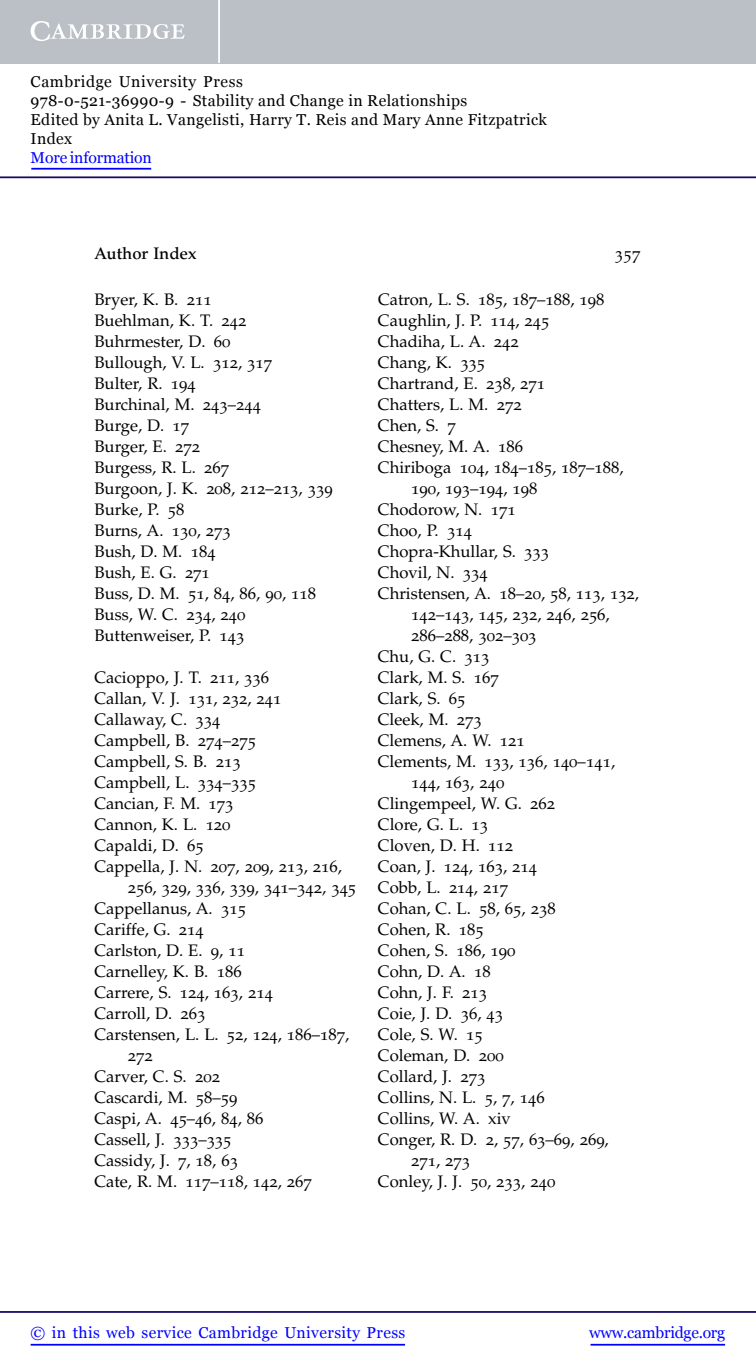
<style>
.page{position:relative;width:756px;height:1371px;background:#fff}
.page>*{position:absolute;margin:0;border:0;box-sizing:border-box;transform-origin:0 0}
.t1{font:16.62px/21px "Palatino";color:#000}
.t2{font:16.62px "Palatino SC";color:#000}
.t3{font:500 16.62px "Palatino";color:#000}
.t4{font:15.75px/18.9px "Georgia";letter-spacing:.025em;color:#000}
.t5{font:15.75px "Georgia";letter-spacing:.025em;color:#00f}
.t6{font:15.75px "Georgia";letter-spacing:-.015em;color:#00f}
.t7{font:15.75px "Georgia";letter-spacing:-.01em;color:#00f}
.s1{font-family:"Palatino SC"}
.s2{font-family:"Palatino"}
</style>
<div class="page">
<div style="left:0;top:0;width:756px;height:63px;background:#bac0c6"></div>
<svg style="left:31px;top:21px;width:154px;height:20px"></svg>
<hr style="left:218px;top:0;width:2px;height:63px;background:#fff">
<hr style="left:0;top:176px;width:756px;height:2px;background:#150666">
<hr style="left:591px;top:1343px;width:134px;height:2px;background:#00f">
<hr style="left:0;top:1310px;width:756px;height:2px;background:#150666">
<hr style="left:31px;top:1343px;width:374px;height:2px;background:#00f">
<hr style="left:31px;top:168px;width:120px;height:2px;background:#00f">
<p class="t4" style="left:31px;top:72px;width:518px">Cambridge University Press<br>978-0-521-36990-9 - Stability and Change in Relationships<br>Edited by Anita L. Vangelisti, Harry T. Reis and Mary Anne Fitzpatrick Index</p>
<p class="t7" style="left:31px;top:148px;width:123px">More information</p>
<p class="t3" style="left:94px;top:247px;width:104px">Author Index</p>
<p class="t2" style="left:615px;top:247px;width:27px">357</p>
<p class="t1" style="left:378px;top:290px;width:228px">Catron, L. S. <span class="s1">185</span>, <span class="s1">187</span>–<span class="s1">188</span>, <span class="s1">198</span></p>
<p class="t1" style="left:378px;top:311px;width:173px">Caughlin, J. P. <span class="s1">114</span>, <span class="s1">245</span></p>
<p class="t1" style="left:378px;top:332px;width:142px">Chadiha, L. A. <span class="s1">242</span></p>
<p class="t1" style="left:378px;top:353px;width:109px">Chang, K. <span class="s1">335</span></p>
<p class="t1" style="left:378px;top:374px;width:169px">Chartrand, E. <span class="s1">238</span>, <span class="s1">271</span></p>
<p class="t1" style="left:378px;top:395px;width:145px">Chatters, L. M. <span class="s1">272</span></p>
<p class="t1" style="left:378px;top:416px;width:79px">Chen, S. <span class="s1">7</span></p>
<p class="t1" style="left:378px;top:437px;width:147px">Chesney, M. A. <span class="s1">186</span></p>
<p class="t2" style="left:378px;top:460px;width:247px"><span class="s2">Chiriboga</span> 104<span class="s2">,</span> 184<span class="s2">–</span>185<span class="s2">,</span> 187<span class="s2">–</span>188<span class="s2">,</span></p>
<p class="t2" style="left:411px;top:481px;width:128px">190<span class="s2">,</span> 193<span class="s2">–</span>194<span class="s2">,</span> 198</p>
<p class="t1" style="left:378px;top:500px;width:139px">Chodorow, N. <span class="s1">171</span></p>
<p class="t1" style="left:378px;top:521px;width:96px">Choo, P. <span class="s1">314</span></p>
<p class="t1" style="left:378px;top:542px;width:173px">Chopra-Khullar, S. <span class="s1">333</span></p>
<p class="t1" style="left:378px;top:563px;width:111px">Chovil, N. <span class="s1">334</span></p>
<p class="t1" style="left:378px;top:584px;width:263px">Christensen, A. <span class="s1">18</span>–<span class="s1">20</span>, <span class="s1">58</span>, <span class="s1">113</span>, <span class="s1">132</span>,</p>
<p class="t2" style="left:411px;top:607px;width:200px">142<span class="s2">–</span>143<span class="s2">,</span> 145<span class="s2">,</span> 232<span class="s2">,</span> 246<span class="s2">,</span> 256<span class="s2">,</span></p>
<p class="t2" style="left:411px;top:628px;width:127px">286<span class="s2">–</span>288<span class="s2">,</span> 302<span class="s2">–</span>303</p>
<p class="t1" style="left:378px;top:647px;width:113px">Chu, G. C. <span class="s1">313</span></p>
<p class="t1" style="left:378px;top:668px;width:122px">Clark, M. S. <span class="s1">167</span></p>
<p class="t1" style="left:378px;top:689px;width:89px">Clark, S. <span class="s1">65</span></p>
<p class="t1" style="left:378px;top:710px;width:106px">Cleek, M. <span class="s1">273</span></p>
<p class="t1" style="left:378px;top:731px;width:149px">Clemens, A. W. <span class="s1">121</span></p>
<p class="t1" style="left:378px;top:752px;width:239px">Clements, M. <span class="s1">133</span>, <span class="s1">136</span>, <span class="s1">140</span>–<span class="s1">141</span>,</p>
<p class="t2" style="left:411px;top:775px;width:95px">144<span class="s2">,</span> 163<span class="s2">,</span> 240</p>
<p class="t1" style="left:378px;top:794px;width:179px">Clingempeel, W. G. <span class="s1">262</span></p>
<p class="t1" style="left:378px;top:815px;width:112px">Clore, G. L. <span class="s1">13</span></p>
<p class="t1" style="left:378px;top:836px;width:137px">Cloven, D. H. <span class="s1">112</span></p>
<p class="t1" style="left:378px;top:857px;width:161px">Coan, J. <span class="s1">124</span>, <span class="s1">163</span>, <span class="s1">214</span></p>
<p class="t1" style="left:378px;top:878px;width:132px">Cobb, L. <span class="s1">214</span>, <span class="s1">217</span></p>
<p class="t1" style="left:378px;top:899px;width:179px">Cohan, C. L. <span class="s1">58</span>, <span class="s1">65</span>, <span class="s1">238</span></p>
<p class="t1" style="left:378px;top:920px;width:107px">Cohen, R. <span class="s1">185</span></p>
<p class="t1" style="left:378px;top:941px;width:139px">Cohen, S. <span class="s1">186</span>, <span class="s1">190</span></p>
<p class="t1" style="left:378px;top:962px;width:114px">Cohn, D. A. <span class="s1">18</span></p>
<p class="t1" style="left:378px;top:983px;width:111px">Cohn, J. F. <span class="s1">213</span></p>
<p class="t1" style="left:378px;top:1004px;width:127px">Coie, J. D. <span class="s1">36</span>, <span class="s1">43</span></p>
<p class="t1" style="left:378px;top:1025px;width:106px">Cole, S. W. <span class="s1">15</span></p>
<p class="t1" style="left:378px;top:1046px;width:127px">Coleman, D. <span class="s1">200</span></p>
<p class="t1" style="left:378px;top:1067px;width:109px">Collard, J. <span class="s1">273</span></p>
<p class="t1" style="left:378px;top:1088px;width:168px">Collins, N. L. <span class="s1">5</span>, <span class="s1">7</span>, <span class="s1">146</span></p>
<p class="t1" style="left:378px;top:1109px;width:135px">Collins, W. A. xiv</p>
<p class="t1" style="left:378px;top:1130px;width:232px">Conger, R. D. <span class="s1">2</span>, <span class="s1">57</span>, <span class="s1">63</span>–<span class="s1">69</span>, <span class="s1">269</span>,</p>
<p class="t2" style="left:411px;top:1153px;width:61px">271<span class="s2">,</span> 273</p>
<p class="t1" style="left:378px;top:1172px;width:179px">Conley, J. J. <span class="s1">50</span>, <span class="s1">233</span>, <span class="s1">240</span></p>
<p class="t1" style="left:94px;top:290px;width:240px">Bryer, K. B. <span class="s1">211<br></span>Buehlman, K. T. <span class="s1">242<br></span>Buhrmester, D. <span class="s1">60<br></span>Bullough, V. L. <span class="s1">312</span>, <span class="s1">317<br></span>Bulter, R. <span class="s1">194<br></span>Burchinal, M. <span class="s1">243</span>–<span class="s1">244<br></span>Burge, D. <span class="s1">17<br></span>Burger, E. <span class="s1">272<br></span>Burgess, R. L. <span class="s1">267<br></span>Burgoon, J. K. <span class="s1">208</span>, <span class="s1">212</span>–<span class="s1">213</span>, <span class="s1">339<br></span>Burke, P. <span class="s1">58<br></span>Burns, A. <span class="s1">130</span>, <span class="s1">273<br></span>Bush, D. M. <span class="s1">184<br></span>Bush, E. G. <span class="s1">271<br></span>Buss, D. M. <span class="s1">51</span>, <span class="s1">84</span>, <span class="s1">86</span>, <span class="s1">90</span>, <span class="s1">118<br></span>Buss, W. C. <span class="s1">234</span>, <span class="s1">240<br></span>Buttenweiser, P. <span class="s1">143</span></p>
<p class="t1" style="left:94px;top:668px;width:176px">Cacioppo, J. T. <span class="s1">211</span>, <span class="s1">336</span></p>
<p class="t1" style="left:94px;top:689px;width:188px">Callan, V. J. <span class="s1">131</span>, <span class="s1">232</span>, <span class="s1">241</span></p>
<p class="t1" style="left:94px;top:710px;width:128px">Callaway, C. <span class="s1">334</span></p>
<p class="t1" style="left:94px;top:731px;width:163px">Campbell, B. <span class="s1">274</span>–<span class="s1">275</span></p>
<p class="t1" style="left:94px;top:752px;width:148px">Campbell, S. B. <span class="s1">213</span></p>
<p class="t1" style="left:94px;top:773px;width:163px">Campbell, L. <span class="s1">334</span>–<span class="s1">335</span></p>
<p class="t1" style="left:94px;top:794px;width:141px">Cancian, F. M. <span class="s1">173</span></p>
<p class="t1" style="left:94px;top:815px;width:138px">Cannon, K. L. <span class="s1">120</span></p>
<p class="t1" style="left:94px;top:836px;width:111px">Capaldi, D. <span class="s1">65</span></p>
<p class="t1" style="left:94px;top:857px;width:249px">Cappella, J. N. <span class="s1">207</span>, <span class="s1">209</span>, <span class="s1">213</span>, <span class="s1">216</span>,</p>
<p class="t2" style="left:128px;top:880px;width:230px">256<span class="s2">,</span> 329<span class="s2">,</span> 336<span class="s2">,</span> 339<span class="s2">,</span> 341<span class="s2">–</span>342<span class="s2">,</span> 345</p>
<p class="t1" style="left:94px;top:899px;width:153px">Cappellanus, A. <span class="s1">315</span></p>
<p class="t1" style="left:94px;top:920px;width:111px">Cariffe, G. <span class="s1">214</span></p>
<p class="t1" style="left:94px;top:941px;width:152px">Carlston, D. E. <span class="s1">9</span>, <span class="s1">11</span></p>
<p class="t1" style="left:94px;top:962px;width:149px">Carnelley, K. B. <span class="s1">186</span></p>
<p class="t1" style="left:94px;top:983px;width:180px">Carrere, S. <span class="s1">124</span>, <span class="s1">163</span>, <span class="s1">214</span></p>
<p class="t1" style="left:94px;top:1004px;width:113px">Carroll, D. <span class="s1">263</span></p>
<p class="t1" style="left:94px;top:1025px;width:256px">Carstensen, L. L. <span class="s1">52</span>, <span class="s1">124</span>, <span class="s1">186</span>–<span class="s1">187</span>,</p>
<p class="t2" style="left:128px;top:1048px;width:26px">272</p>
<p class="t1" style="left:94px;top:1067px;width:127px">Carver, C. S. <span class="s1">202</span></p>
<p class="t1" style="left:94px;top:1088px;width:144px">Cascardi, M. <span class="s1">58</span>–<span class="s1">59</span></p>
<p class="t1" style="left:94px;top:1109px;width:170px">Caspi, A. <span class="s1">45</span>–<span class="s1">46</span>, <span class="s1">84</span>, <span class="s1">86</span></p>
<p class="t1" style="left:94px;top:1130px;width:139px">Cassell, J. <span class="s1">333</span>–<span class="s1">335</span></p>
<p class="t1" style="left:94px;top:1151px;width:145px">Cassidy, J. <span class="s1">7</span>, <span class="s1">18</span>, <span class="s1">63</span></p>
<p class="t1" style="left:94px;top:1172px;width:219px">Cate, R. M. <span class="s1">117</span>–<span class="s1">118</span>, <span class="s1">142</span>, <span class="s1">267</span></p>
<p class="t5" style="left:31px;top:1322px;width:376px">© in this web service Cambridge University Press</p>
<p class="t6" style="left:589px;top:1322px;width:137px">www.cambridge.org</p>
</div>
